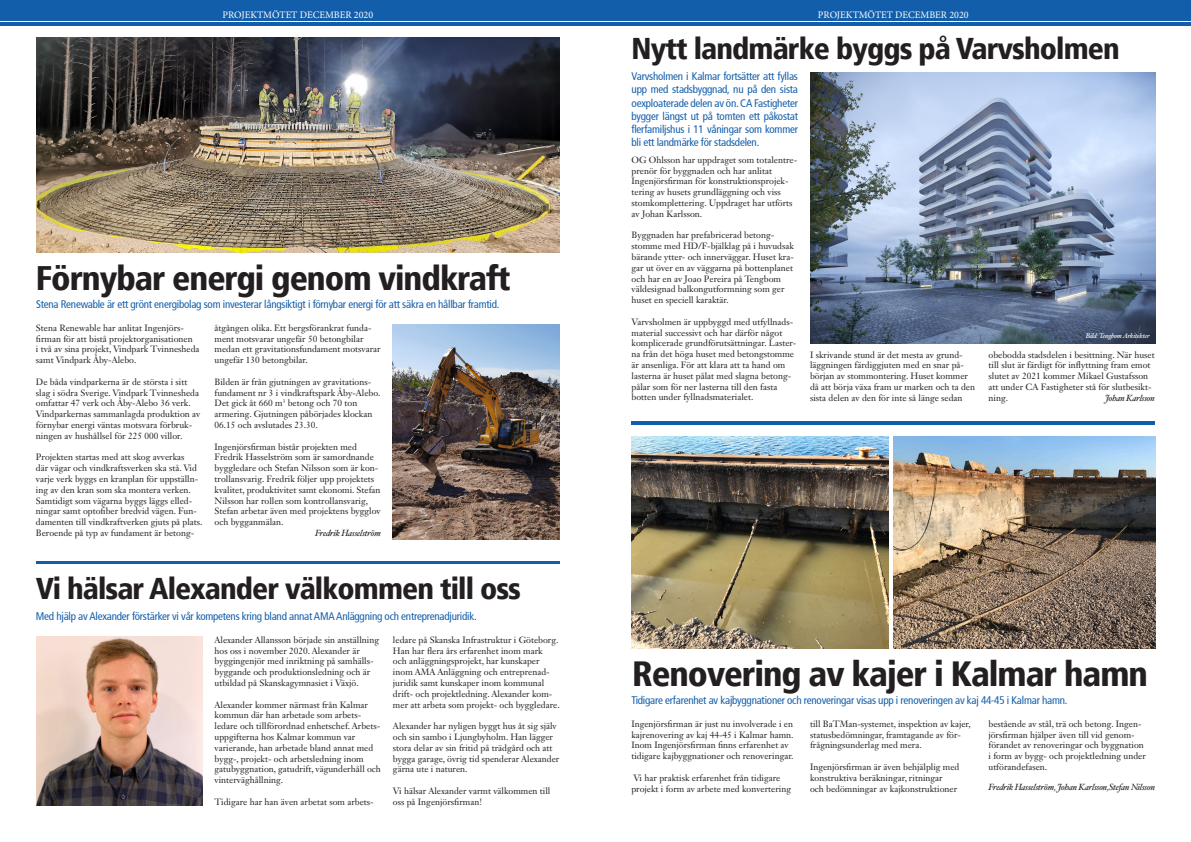
<style>
.page{position:relative;width:1191px;height:842px;background:#fff}
.page>*{position:absolute;margin:0;border:0;box-sizing:border-box;transform-origin:0 0}
.t1{font:900 condensed 35px "Frutiger";letter-spacing:-.03em;color:#231f20}
.t2{font:900 condensed 34px "Frutiger";letter-spacing:-.03em;color:#231f20}
.t3{font:900 condensed 30px "Frutiger";letter-spacing:-.03em;color:#231f20}
.t4{font:condensed 11px/13.2px "Frutiger";letter-spacing:-.02em;color:#135eab;text-align:justify}
.t5{font:10px "Minion Pro";color:#fff}
.t6{font:9px/10.8px "Janson Text LT Std";color:#231f20}
.t7{font:italic 9px "Hoefler Text";letter-spacing:-.02em;color:#231f20}
.t8{font:italic 7px "Hoefler Text";letter-spacing:-.02em;color:#fff}
</style>
<div class="page">
<div style="left:0;top:0;width:1191px;height:21px;background:#135eab"></div>
<hr style="left:0;top:23px;width:1191px;height:3px;background:#135eab">
<hr style="left:36px;top:561px;width:523px;height:3px;background:#135eab">
<hr style="left:631px;top:421px;width:524px;height:3px;background:#135eab">
<img style="left:810px;top:72px;width:345px;height:271px">
<img style="left:36px;top:37px;width:523px;height:215px">
<img style="left:631px;top:437px;width:257px;height:211px">
<img style="left:893px;top:437px;width:262px;height:211px">
<img style="left:36px;top:636px;width:166px;height:170px">
<img style="left:393px;top:324px;width:166px;height:215px">
<p class="t5" style="left:222px;top:8px;width:152px">PROJEKTMÖTET DECEMBER 2020</p>
<p class="t5" style="left:818px;top:8px;width:152px">PROJEKTMÖTET DECEMBER 2020</p>
<p class="t2" style="left:36px;top:257px;width:476px">Förnybar energi genom vindkraft</p>
<p class="t4" style="left:36px;top:298px;width:465px">Stena Renewable är ett grönt energibolag som investerar långsiktigt i förnybar energi för att säkra en hållbar framtid.</p>
<p class="t6" style="left:36px;top:322px;width:165px">Stena Renewable har anlitat Ingenjörs&shy;firman för att bistå projektorganisationen<br>i två av sina projekt, Vindpark Tvinnesheda samt Vindpark Åby-Alebo.</p>
<p class="t6" style="left:36px;top:376px;width:166px">De båda vindparkerna är de största i sitt slag i södra Sverige. Vindpark Tvinnesheda omfattar 47 verk och Åby-Alebo 36 verk.<br>Vindparkernas sammanlagda produktion av förnybar energi väntas motsvara förbruk&shy;ningen av hushållsel för 225 000 villor.</p>
<p class="t6" style="left:36px;top:452px;width:168px">Projekten startas med att skog avverkas<br>där vägar och vindkraftsverken ska stå. Vid varje verk byggs en kranplan för uppställn&shy;ing av den kran som ska montera verken.<br>Samtidigt som vägarna byggs läggs elled&shy;ningar samt optofiber bredvid vägen. Fun&shy;damenten till vindkraftverken gjuts på plats.<br>Beroende på typ av fundament är betong-</p>
<p class="t6" style="left:214px;top:322px;width:168px">åtgången olika. Ett bergsförankrat funda&shy;ment motsvarar ungefär 50 betongbilar medan ett gravitationsfundament motsvarar ungefär 130 betongbilar.</p>
<p class="t6" style="left:214px;top:376px;width:167px">Bilden är från gjutningen av gravitations&shy;fundament nr 3 i vindkraftspark Åby-Alebo.<br>Det gick åt 660 m<sup>3</sup> betong och 70 ton armering. Gjutningen påbörjades klockan 06.15 och avslutades 23.30.</p>
<p class="t6" style="left:214px;top:441px;width:168px">Ingenjörsfirman bistår projekten med Fredrik Hasselström som är samordnande byggledare och Stefan Nilsson som är kon&shy;trollansvarig. Fredrik följer upp projektets kvalitet, produktivitet samt ekonomi. Stefan Nilsson har rollen som kontrollansvarig, Stefan arbetar även med projektens bygglov och bygganmälan.</p>
<p class="t7" style="left:315px;top:528px;width:67px">Fredrik Hasselström</p>
<p class="t3" style="left:36px;top:570px;width:487px">Vi hälsar Alexander välkommen till oss</p>
<p class="t6" style="left:214px;top:634px;width:166px">Alexander Allansson började sin anställning hos oss i november 2020. Alexander är byggingenjör med inriktning på samhälls&shy;byggande och produktionsledning och är utbildad på Skanskagymnasiet i Växjö.</p>
<p class="t6" style="left:214px;top:699px;width:168px">Alexander kommer närmast från Kalmar kommun där han arbetade som arbets&shy;ledare och tillförordnad enhetschef. Arbets&shy;uppgifterna hos Kalmar kommun var varierande, han arbetade bland annat med bygg-, projekt- och arbetsledning inom gatubyggnation, gatudrift, vägunderhåll och vinterväghållning.</p>
<p class="t6" style="left:214px;top:796px;width:161px">Tidigare har han även arbetat som arbets-</p>
<p class="t4" style="left:36px;top:610px;width:442px">Med hjälp av Alexander förstärker vi vår kompetens kring bland annat AMA Anläggning och entreprenadjuridik.</p>
<p class="t6" style="left:393px;top:634px;width:167px">ledare på Skanska Infrastruktur i Göteborg.</p>
<p class="t6" style="left:393px;top:645px;width:168px">Han har flera års erfarenhet inom mark<br>och anläggningsprojekt, har kunskaper inom AMA Anläggning och entreprenad&shy;juridik samt kunskaper inom kommunal drift- och projektledning. Alexander kom&shy;mer att arbeta som projekt- och byggledare.</p>
<p class="t6" style="left:393px;top:721px;width:168px">Alexander har nyligen byggt hus åt sig själv och sin sambo i Ljungbyholm. Han lägger stora delar av sin fritid på trädgård och att bygga garage, övrig tid spenderar Alexander gärna ute i naturen.</p>
<p class="t6" style="left:393px;top:785px;width:159px">Vi hälsar Alexander varmt välkommen till oss på Ingenjörsfirman!</p>
<p class="t3" style="left:631px;top:30px;width:489px">Nytt landmärke byggs på Varvsholmen</p>
<p class="t4" style="left:631px;top:70px;width:168px">Varvsholmen i Kalmar fortsätter att fyllas upp med stadsbyggnad, nu på den sista oexploaterade delen av ön. CA Fastigheter bygger längst ut på tomten ett påkostat flerfamiljshus i 11 våningar som kommer bli ett landmärke för stadsdelen.</p>
<p class="t6" style="left:631px;top:154px;width:167px">OG Ohlsson har uppdraget som totalentre&shy;prenör för byggnaden och har anlitat Ingenjörsfirman för konstruktionsprojek&shy;tering av husets grundläggning och viss stomkomplettering. Uppdraget har utförts av Johan Karlsson.</p>
<p class="t6" style="left:631px;top:230px;width:164px">Byggnaden har prefabricerad betong&shy;stomme med HD/F-bjälklag på i huvudsak bärande ytter- och innerväggar. Huset kra&shy;gar ut över en av väggarna på bottenplanet och har en av Joao Pereira på Tengbom väldesignad balkongutformning som ger huset en speciell karaktär.</p>
<p class="t6" style="left:631px;top:316px;width:166px">Varvsholmen är uppbyggd med utfyllnads&shy;material successivt och har därför något komplicerade grundförutsättningar. Laster&shy;na från det höga huset med betongstomme är ansenliga. För att klara att ta hand om lasterna är huset pålat med slagna betong&shy;pålar som för ner lasterna till den fasta botten under fyllnadsmaterialet.</p>
<p class="t8" style="left:1085px;top:331px;width:66px">Bild: Tengbom Arkitekter</p>
<p class="t6" style="left:810px;top:349px;width:167px">I skrivande stund är det mesta av grund&shy;läggningen färdiggjuten med en snar på&shy;början av stommontering. Huset kommer då att börja växa fram ur marken och ta den sista delen av den för inte så länge sedan</p>
<p class="t6" style="left:988px;top:349px;width:168px">obebodda stadsdelen i besittning. När huset till slut är färdigt för inflyttning fram emot slutet av 2021 kommer Mikael Gustafsson att under CA Fastigheter stå för slutbesikt&shy;ning.</p>
<p class="t7" style="left:1105px;top:393px;width:51px">Johan Karlsson</p>
<p class="t1" style="left:632px;top:653px;width:517px">Renovering av kajer i Kalmar hamn</p>
<p class="t6" style="left:631px;top:718px;width:164px">Ingenjörsfirman är just nu involverade i en kajrenovering av kaj 44-45 i Kalmar hamn.<br>Inom Ingenjörsfirman finns erfarenhet av tidigare kajbyggnationer och renoveringar.</p>
<p class="t6" style="left:631px;top:772px;width:161px">Vi har praktisk erfarenhet från tidigare projekt i form av arbete med konvertering</p>
<p class="t4" style="left:631px;top:694px;width:437px">Tidigare erfarenhet av kajbyggnationer och renoveringar visas upp i renoveringen av kaj 44-45 i Kalmar hamn.</p>
<p class="t6" style="left:810px;top:718px;width:162px">till BaTMan-systemet, inspektion av kajer, statusbedömningar, framtagande av för&shy;frågningsunderlag med mera.</p>
<p class="t6" style="left:810px;top:761px;width:151px">Ingenjörsfirman är även behjälplig med konstruktiva beräkningar, ritningar<br>och bedömningar av kajkonstruktioner</p>
<p class="t6" style="left:988px;top:718px;width:159px">bestående av stål, trä och betong. Ingen&shy;jörsfirman hjälper även till vid genom&shy;förandet av renoveringar och byggnation i form av bygg- och projektledning under utförandefasen.</p>
<p class="t7" style="left:988px;top:782px;width:168px">Fredrik Hasselström, Johan Karlsson,Stefan Nilsson</p>
</div>
